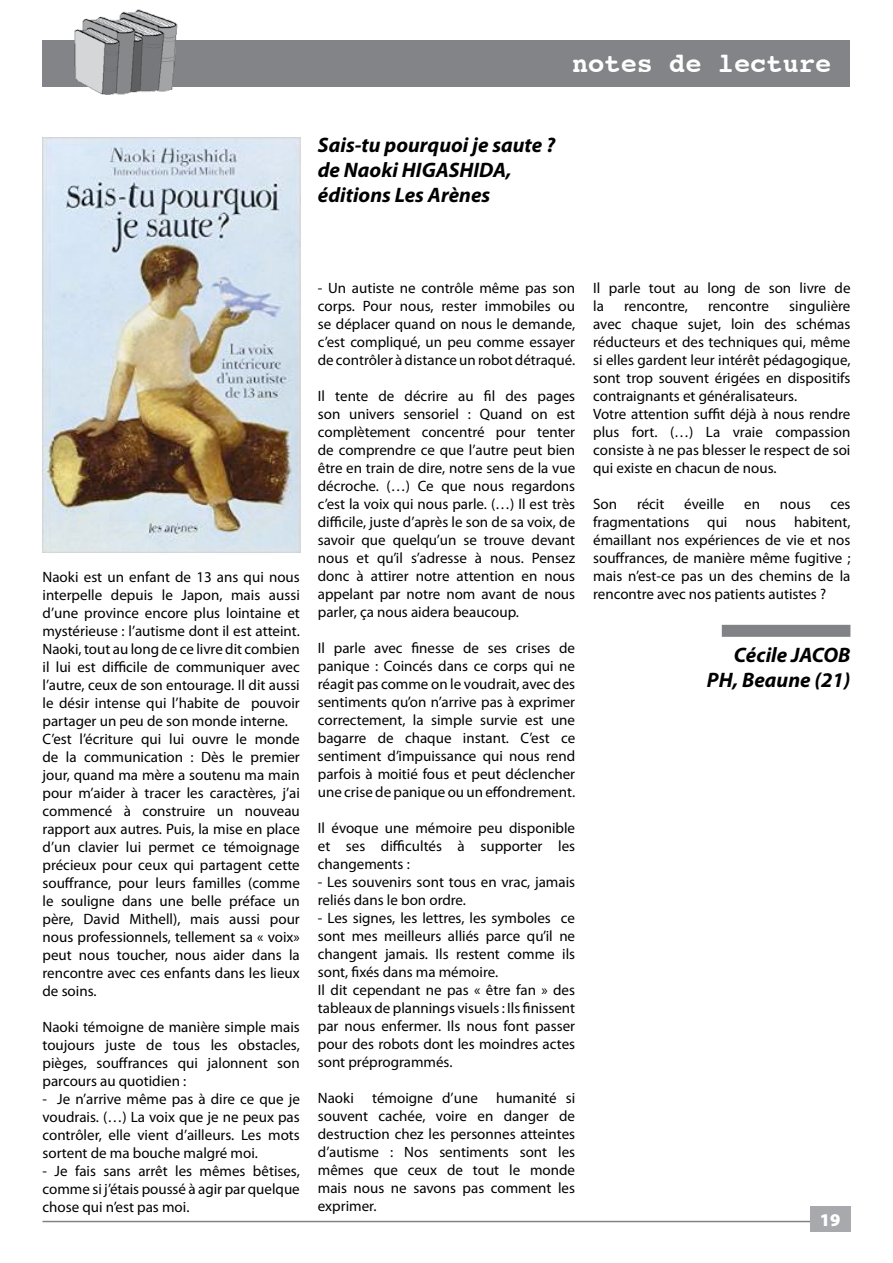
<style>
.page{position:relative;width:893px;height:1263px;background:#fff}
.page>*{position:absolute;margin:0;border:0;box-sizing:border-box;transform-origin:0 0}
.t1{font:700 27px "Courier";color:#fff}
.t2{font:italic 700 21px/25.2px "Myriad Pro";color:#000;text-align:right}
.t3{font:900 18px "Myriad Pro";color:#fff}
.t4{font:15px/18px "Myriad Pro";color:#000;text-align:justify}
</style>
<div class="page">
<hr style="left:43px;top:1221px;width:807px;height:1px;background:#808285">
<div style="left:810px;top:1206px;width:40px;height:26px;background:#a7a9ac"></div>
<div style="left:722px;top:625px;width:128px;height:12px;background:#808285"></div>
<div style="left:43px;top:41px;width:807px;height:46px;background:#828487"></div>
<img style="left:74px;top:10px;width:106px;height:85px">
<img style="left:43px;top:137px;width:258px;height:415px">
<h1 class="t1" style="left:572px;top:51px;width:261px">notes de lecture</h1>
<h2 class="t2" style="left:318px;top:131px;width:239px;text-align:left">Sais-tu pourquoi je saute ? de Naoki HIGASHIDA, éditions Les Arènes</h2>
<p class="t4" style="left:43px;top:567px;width:259px;text-align:left">Naoki est un enfant de 13 ans qui nous interpelle depuis le Japon, mais aussi d’une province encore plus lointaine et mystérieuse : l’autisme dont il est atteint.<br>Naoki, tout au long de ce livre dit combien il lui est difficile de communiquer avec l’autre, ceux de son entourage. Il dit aussi le désir intense qui l’habite de pouvoir partager un peu de son monde interne.<br>C’est l’écriture qui lui ouvre le monde de la communication : Dès le premier jour, quand ma mère a soutenu ma main pour m’aider à tracer les caractères, j’ai commencé à construire un nouveau rapport aux autres. Puis, la mise en place d’un clavier lui permet ce témoignage précieux pour ceux qui partagent cette souffrance, pour leurs familles (comme le souligne dans une belle préface un père, David Mithell), mais aussi pour nous professionnels, tellement sa « voix» peut nous toucher, nous aider dans la rencontre avec ces enfants dans les lieux de soins.</p>
<p class="t4" style="left:43px;top:1017px;width:259px">Naoki témoigne de manière simple mais toujours juste de tous les obstacles, pièges, souffrances qui jalonnent son parcours au quotidien :</p>
<p class="t4" style="left:43px;top:1089px;width:259px">- Je n’arrive même pas à dire ce que je voudrais. (…) La voix que je ne peux pas contrôler, elle vient d’ailleurs. Les mots sortent de ma bouche malgré moi.</p>
<p class="t4" style="left:43px;top:1161px;width:259px">- Je fais sans arrêt les mêmes bêtises, comme si j’étais poussé à agir par quelque chose qui n’est pas moi.</p>
<p class="t4" style="left:318px;top:279px;width:259px">- Un autiste ne contrôle même pas son corps. Pour nous, rester immobiles ou se déplacer quand on nous le demande, c’est compliqué, un peu comme essayer de contrôler à distance un robot détraqué.</p>
<p class="t4" style="left:318px;top:387px;width:259px">Il tente de décrire au fil des pages son univers sensoriel : Quand on est complètement concentré pour tenter de comprendre ce que l’autre peut bien être en train de dire, notre sens de la vue décroche. (…) Ce que nous regardons c’est la voix qui nous parle. (…) Il est très difficile, juste d’après le son de sa voix, de savoir que quelqu’un se trouve devant nous et qu’il s’adresse à nous. Pensez donc à attirer notre attention en nous appelant par notre nom avant de nous parler, ça nous aidera beaucoup.</p>
<p class="t4" style="left:318px;top:639px;width:259px">Il parle avec finesse de ses crises de panique : Coincés dans ce corps qui ne réagit pas comme on le voudrait, avec des sentiments qu’on n’arrive pas à exprimer correctement, la simple survie est une bagarre de chaque instant. C’est ce sentiment d’impuissance qui nous rend parfois à moitié fous et peut déclencher une crise de panique ou un effondrement.</p>
<p class="t4" style="left:318px;top:819px;width:259px">Il évoque une mémoire peu disponible et ses difficultés à supporter les changements :</p>
<p class="t4" style="left:318px;top:873px;width:259px">- Les souvenirs sont tous en vrac, jamais reliés dans le bon ordre.</p>
<p class="t4" style="left:318px;top:909px;width:259px;text-align:left">- Les signes, les lettres, les symboles ce sont mes meilleurs alliés parce qu’il ne changent jamais. Ils restent comme ils sont, fixés dans ma mémoire.<br>Il dit cependant ne pas « être fan » des tableaux de plannings visuels : Ils finissent par nous enfermer. Ils nous font passer pour des robots dont les moindres actes sont préprogrammés.</p>
<p class="t4" style="left:318px;top:1089px;width:259px">Naoki témoigne d’une humanité si souvent cachée, voire en danger de destruction chez les personnes atteintes d’autisme : Nos sentiments sont les mêmes que ceux de tout le monde mais nous ne savons pas comment les exprimer.</p>
<p class="t4" style="left:593px;top:279px;width:259px">Il parle tout au long de son livre de la</p>
<p class="t4" style="left:593px;top:297px;width:259px;text-align:left;text-indent:196px">singulière avec chaque sujet, loin des schémas réducteurs et des techniques qui, même si elles gardent leur intérêt pédagogique, sont trop souvent érigées en dispositifs contraignants et généralisateurs.<br>Votre attention suffit déjà à nous rendre plus fort. (…) La vraie compassion consiste à ne pas blesser le respect de soi qui existe en chacun de nous.</p>
<p class="t4" style="left:593px;top:495px;width:26px">Son</p>
<p class="t4" style="left:637px;top:495px;width:29px">récit</p>
<p class="t4" style="left:684px;top:495px;width:42px">éveille</p>
<p class="t4" style="left:744px;top:495px;width:17px">en</p>
<p class="t4" style="left:780px;top:495px;width:32px">nous</p>
<p class="t4" style="left:624px;top:297px;width:65px">rencontre,</p>
<p class="t4" style="left:708px;top:297px;width:62px">rencontre</p>
<p class="t4" style="left:593px;top:495px;width:259px;text-indent:237px">ces fragmentations qui nous habitent, émaillant nos expériences de vie et nos souffrances, de manière même fugitive ; mais n’est-ce pas un des chemins de la rencontre avec nos patients autistes ?</p>
<h2 class="t2" style="left:707px;top:642px;width:145px">Cécile JACOB<br>PH, Beaune (21)</h2>
<p class="t3" style="left:820px;top:1210px;width:22px">19</p>
</div>
